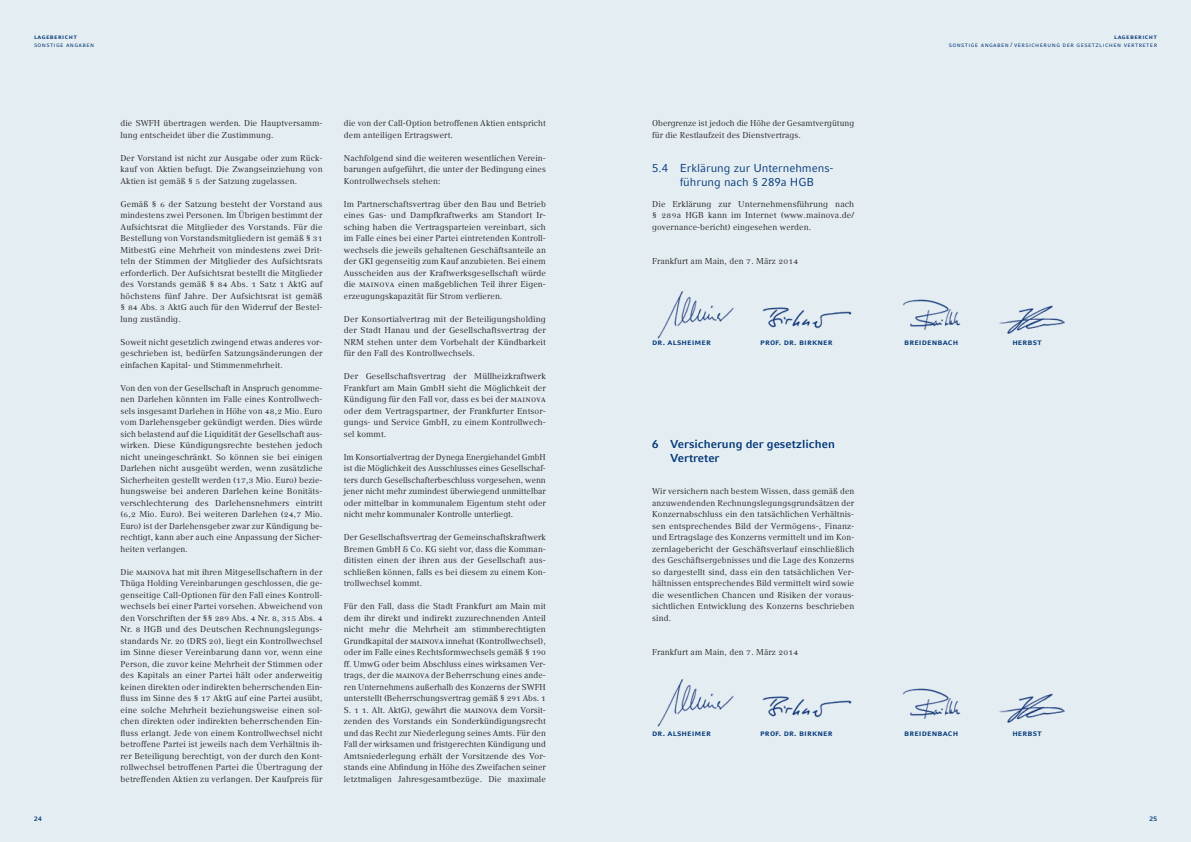
<style>
.page{position:relative;width:1191px;height:842px;background:#fff}
.page>*{position:absolute;margin:0;border:0;box-sizing:border-box;transform-origin:0 0}
.t1{font:11.5px/13.8px "Compatil Fact LT Pro";color:#013778}
.t2{font:700 11.5px/13.8px "Compatil Fact LT Pro";color:#013778}
.t3{font:8.5px/11.5px "Compatil Text LT Pro";letter-spacing:.01em;color:#231f20;text-align:justify}
.t4{font:700 8.5px "Compatil Fact LT Pro";letter-spacing:.01em;color:#013778}
.t5{font:6.5px "Compatil Fact LT Pro";letter-spacing:.06em;color:#013778}
.t6{font:700 6.5px "Compatil Fact LT Pro";letter-spacing:.06em;color:#013778}
</style>
<div class="page">
<div style="left:0;top:0;width:595px;height:842px;background:#e4edf2"></div>
<div style="left:595px;top:0;width:596px;height:842px;background:#e4edf2"></div>
<img style="left:999px;top:305px;width:65px;height:29px">
<img style="left:999px;top:693px;width:65px;height:30px">
<img style="left:903px;top:299px;width:58px;height:31px">
<img style="left:903px;top:688px;width:58px;height:31px">
<img style="left:657px;top:291px;width:77px;height:48px">
<img style="left:657px;top:679px;width:77px;height:48px">
<img style="left:762px;top:307px;width:90px;height:22px">
<img style="left:762px;top:696px;width:90px;height:22px">
<p class="t6" style="left:34px;top:33px;width:45px">lagebericht</p>
<p class="t5" style="left:34px;top:41px;width:62px">Sonstige Angaben</p>
<p class="t3" style="left:120px;top:117px;width:203px">die SWFH übertragen werden. Die Hauptversamm&shy;lung entscheidet über die Zustimmung.</p>
<p class="t3" style="left:120px;top:152px;width:203px">Der Vorstand ist nicht zur Ausgabe oder zum Rück&shy;kauf von Aktien befugt. Die Zwangseinziehung von Aktien ist gemäß § 5 der Satzung zugelassen.</p>
<p class="t3" style="left:120px;top:198px;width:203px">Gemäß § 6 der Satzung besteht der Vorstand aus mindestens zwei Personen. Im Übrigen bestimmt der Aufsichtsrat die Mitglieder des Vorstands. Für die Bestellung von Vorstandsmitgliedern ist gemäß § 31<br>MitbestG eine Mehrheit von mindestens zwei Drit&shy;teln der Stimmen der Mitglieder des Aufsichtsrats erforderlich. Der Aufsichtsrat bestellt die Mitglieder des Vorstands gemäß § 84 Abs. 1 Satz 1 AktG auf höchstens fünf Jahre. Der Aufsichtsrat ist gemäß § 84 Abs. 3 AktG auch für den Widerruf der Bestel&shy;lung zuständig.</p>
<p class="t3" style="left:120px;top:336px;width:203px">Soweit nicht gesetzlich zwingend etwas anderes vor&shy;geschrieben ist, bedürfen Satzungsänderungen der einfachen Kapital- und Stimmenmehrheit.</p>
<p class="t3" style="left:120px;top:382px;width:203px">Von den von der Gesellschaft in Anspruch genomme&shy;nen Darlehen könnten im Falle eines Kontrollwech&shy;sels insgesamt Darlehen in Höhe von 48,2 Mio. Euro vom Darlehensgeber gekündigt werden. Dies würde sich belastend auf die Liquidität der Gesellschaft aus&shy;wirken. Diese Kündigungsrechte bestehen jedoch nicht uneingeschränkt. So können sie bei einigen Darlehen nicht ausgeübt werden, wenn zusätzliche Sicherheiten gestellt werden (17,3 Mio. Euro) bezie&shy;hungsweise bei anderen Darlehen keine Bonitäts&shy;verschlechterung des Darlehensnehmers eintritt (6,2 Mio. Euro). Bei weiteren Darlehen (24,7 Mio.<br>Euro) ist der Darlehensgeber zwar zur Kündigung be&shy;rechtigt, kann aber auch eine Anpassung der Sicher&shy;heiten verlangen.</p>
<p class="t3" style="left:120px;top:566px;width:203px">Die Mainova hat mit ihren Mitgesellschaftern in der Thüga Holding Vereinbarungen geschlossen, die ge&shy;genseitige Call-Optionen für den Fall eines Kontroll&shy;wechsels bei einer Partei vorsehen. Abweichend von den Vorschriften der §§ 289 Abs. 4 Nr. 8, 315 Abs. 4<br>Nr. 8 HGB und des Deutschen Rechnungslegungs&shy;standards Nr. 20 (DRS 20), liegt ein Kontrollwechsel im Sinne dieser Vereinbarung dann vor, wenn eine Person, die zuvor keine Mehrheit der Stimmen oder des Kapitals an einer Partei hält oder anderweitig keinen direkten oder indirekten beherrschenden Ein&shy;fluss im Sinne des § 17 AktG auf eine Partei ausübt, eine solche Mehrheit beziehungsweise einen sol&shy;chen direkten oder indirekten beherrschenden Ein&shy;fluss erlangt. Jede von einem Kontrollwechsel nicht betroffene Partei ist jeweils nach dem Verhältnis ih&shy;rer Beteiligung berechtigt, von der durch den Kont&shy;rollwechsel betroffenen Partei die Übertragung der betreffenden Aktien zu verlangen. Der Kaufpreis für</p>
<p class="t3" style="left:344px;top:117px;width:203px">die von der Call-Option betroffenen Aktien entspricht dem anteiligen Ertragswert.</p>
<p class="t3" style="left:344px;top:152px;width:203px">Nachfolgend sind die weiteren wesentlichen Verein&shy;barungen aufgeführt, die unter der Bedingung eines Kontrollwechsels stehen:</p>
<p class="t3" style="left:344px;top:198px;width:203px">Im Partnerschaftsvertrag über den Bau und Betrieb eines Gas- und Dampfkraftwerks am Standort Ir&shy;sching haben die Vertragsparteien vereinbart, sich im Falle eines bei einer Partei eintretenden Kontroll&shy;wechsels die jeweils gehaltenen Geschäftsanteile an der GKI gegenseitig zum Kauf anzubieten. Bei einem Ausscheiden aus der Kraftwerksgesellschaft würde die Mainova einen maßgeblichen Teil ihrer Eigen&shy;erzeugungskapazität für Strom verlieren.</p>
<p class="t3" style="left:344px;top:313px;width:203px">Der Konsortialvertrag mit der Beteiligungsholding der Stadt Hanau und der Gesellschaftsvertrag der NRM stehen unter dem Vorbehalt der Kündbarkeit für den Fall des Kontrollwechsels.</p>
<p class="t3" style="left:344px;top:370px;width:203px">Der Gesellschaftsvertrag der Müllheizkraftwerk Frankfurt am Main GmbH sieht die Möglichkeit der Kündigung für den Fall vor, dass es bei der Mainova oder dem Vertragspartner, der Frankfurter Entsor&shy;gungs- und Service GmbH, zu einem Kontrollwech&shy;sel kommt.</p>
<p class="t3" style="left:344px;top:451px;width:203px">Im Konsortialvertrag der Dynega Energiehandel GmbH ist die Möglichkeit des Ausschlusses eines Gesellschaf&shy;ters durch Gesellschafterbeschluss vorgesehen, wenn jener nicht mehr zumindest überwiegend unmittelbar oder mittelbar in kommunalem Eigentum steht oder nicht mehr kommunaler Kontrolle unterliegt.</p>
<p class="t3" style="left:344px;top:531px;width:203px">Der Gesellschaftsvertrag der Gemeinschaftskraftwerk Bremen GmbH &amp; Co. KG sieht vor, dass die Komman&shy;ditisten einen der ihren aus der Gesellschaft aus&shy;schließen können, falls es bei diesem zu einem Kon&shy;trollwechsel kommt.</p>
<p class="t3" style="left:344px;top:600px;width:203px">Für den Fall, dass die Stadt Frankfurt am Main mit dem ihr direkt und indirekt zuzurechnenden Anteil nicht mehr die Mehrheit am stimmberechtigten Grundkapital der Mainova innehat (Kontrollwechsel), oder im Falle eines Rechtsformwechsels gemäß § 190 ff. UmwG oder beim Abschluss eines wirksamen Ver&shy;trags, der die Mainova der Beherrschung eines ande&shy;ren Unternehmens außerhalb des Konzerns der SWFH unterstellt (Beherrschungsvertrag gemäß § 291 Abs. 1<br>S. 1 1. Alt. AktG), gewährt die Mainova dem Vorsit&shy;zenden des Vorstands ein Sonderkündigungsrecht und das Recht zur Niederlegung seines Amts. Für den Fall der wirksamen und fristgerechten Kündigung und Amtsniederlegung erhält der Vorsitzende des Vor&shy;stands eine Abfindung in Höhe des Zweifachen seiner letztmaligen Jahresgesamtbezüge. Die maximale</p>
<p class="t3" style="left:652px;top:117px;width:203px">Obergrenze ist jedoch die Höhe der Gesamtvergütung für die Restlaufzeit des Dienstvertrags.</p>
<h1 class="t1" style="left:679px;top:161px;width:155px;text-indent:-27px">5.4 Erklärung zur Unternehmens&shy;führung nach § 289a HGB</h1>
<p class="t3" style="left:652px;top:198px;width:203px">Die Erklärung zur Unternehmensführung nach § 289a HGB kann im Internet (www.mainova.de/ governance-bericht) eingesehen werden.</p>
<p class="t3" style="left:652px;top:255px;width:148px">Frankfurt am Main, den 7. März 2014</p>
<p class="t6" style="left:1114px;top:33px;width:45px">lagebericht</p>
<p class="t5" style="left:948px;top:41px;width:210px">Sonstige Angaben / Versicherung der gesetzlichen Vertreter</p>
<p class="t4" style="left:652px;top:337px;width:60px">Dr. Alsheimer</p>
<p class="t4" style="left:760px;top:337px;width:99px">Prof. Dr. Birkner B</p>
<p class="t4" style="left:909px;top:337px;width:70px">reidenbach H</p>
<p class="t4" style="left:1018px;top:337px;width:26px">erbst</p>
<h1 class="t2" style="left:670px;top:437px;width:166px;text-indent:-18px">6 Versicherung der gesetzlichen<br>Vertreter</h1>
<p class="t3" style="left:652px;top:485px;width:203px">Wir versichern nach bestem Wissen, dass gemäß den anzuwendenden Rechnungslegungsgrundsätzen der Konzernabschluss ein den tatsächlichen Verhältnis&shy;sen entsprechendes Bild der Vermögens-, Finanz&shy;und Ertragslage des Konzerns vermittelt und im Kon&shy;zernlagebericht der Geschäftsverlauf einschließlich des Geschäftsergebnisses und die Lage des Konzerns so dargestellt sind, dass ein den tatsächlichen Ver&shy;hältnissen entsprechendes Bild vermittelt wird sowie die wesentlichen Chancen und Risiken der voraus&shy;sichtlichen Entwicklung des Konzerns beschrieben sind.</p>
<p class="t3" style="left:652px;top:646px;width:148px">Frankfurt am Main, den 7. März 2014</p>
<p class="t4" style="left:652px;top:728px;width:60px">Dr. Alsheimer</p>
<p class="t4" style="left:760px;top:728px;width:99px">Prof. Dr. Birkner B</p>
<p class="t4" style="left:909px;top:728px;width:70px">reidenbach H</p>
<p class="t4" style="left:1018px;top:728px;width:26px">erbst</p>
<p class="t6" style="left:34px;top:815px;width:9px">24</p>
<p class="t6" style="left:1149px;top:815px;width:9px">25</p>
</div>
